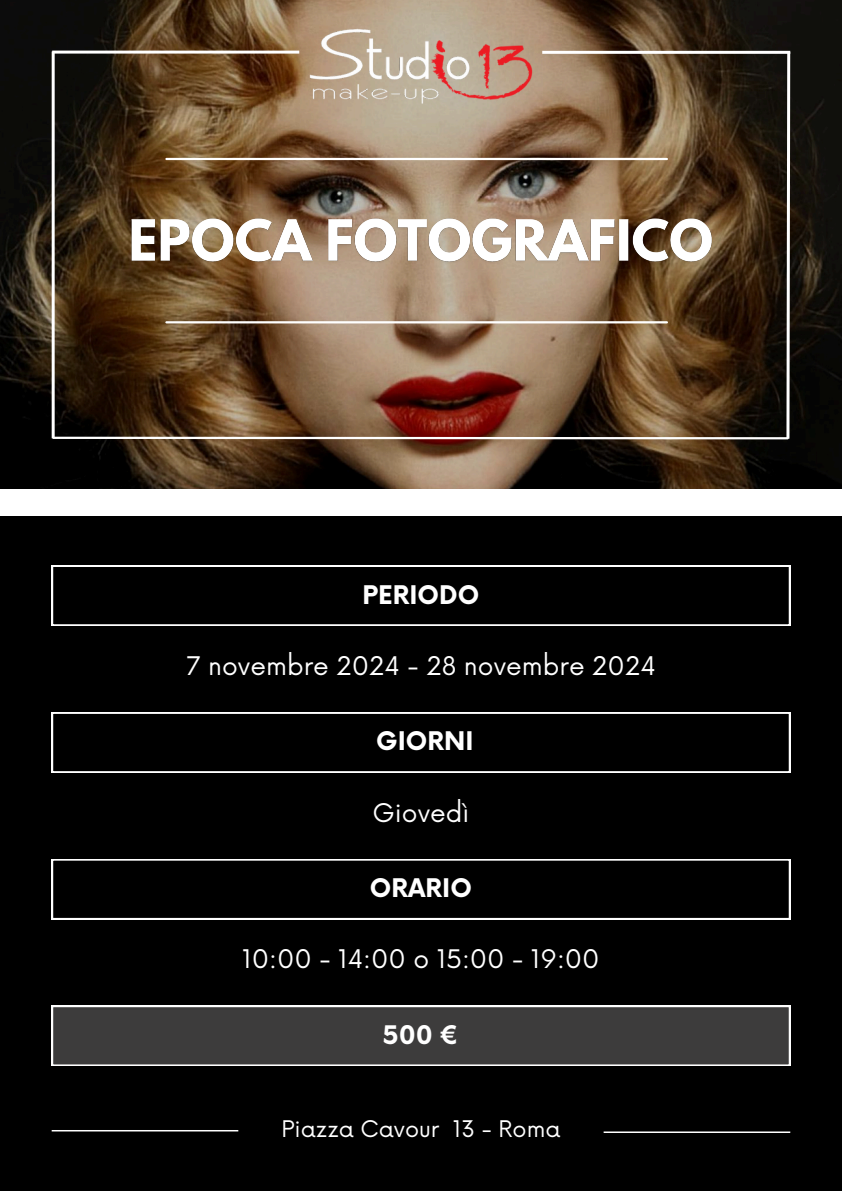
<style>
.page{position:relative;width:842px;height:1191px;background:#fff}
.page>*{position:absolute;margin:0;border:0;box-sizing:border-box;transform-origin:0 0}
.t1{font:25px "Now";color:#fff}
.t2{font:700 25px "Now";color:#fff}
.t3{font:22.3px "Now";color:#fff}
</style>
<div class="page">
<div style="left:0;top:0;width:842px;height:1190px;background:#000"></div>
<img style="left:0;top:0;width:842px;height:489px">
<svg style="left:51px;top:49px;width:741px;height:392px"></svg>
<hr style="left:166px;top:321px;width:501px;height:2px;background:#fff">
<hr style="left:166px;top:158px;width:501px;height:2px;background:#fff">
<img style="left:308px;top:27px;width:225px;height:79px">
<div style="left:0;top:489px;width:842px;height:27px;background:#fff"></div>
<svg style="left:52px;top:565px;width:738px;height:60px"></svg>
<svg style="left:52px;top:712px;width:738px;height:60px"></svg>
<svg style="left:52px;top:859px;width:738px;height:60px"></svg>
<hr style="left:604px;top:1131px;width:186px;height:1px;background:#fff">
<hr style="left:52px;top:1129px;width:186px;height:2px;background:#fff">
<img style="left:128px;top:216px;width:588px;height:62px">
<svg style="left:52px;top:1005px;width:738px;height:60px"></svg>
<h2 class="t2" style="left:363px;top:581px;width:118px">PERIODO</h2>
<h4 class="t1" style="left:186px;top:651px;width:471px">7 novembre 2024 - 28 novembre 2024</h4>
<h2 class="t2" style="left:376px;top:727px;width:99px">GIORNI</h2>
<h4 class="t1" style="left:372px;top:798px;width:98px">Giovedì</h4>
<h2 class="t2" style="left:370px;top:874px;width:103px">ORARIO</h2>
<h4 class="t1" style="left:242px;top:945px;width:359px">10:00 - 14:00 o 15:00 - 19:00</h4>
<h3 class="t2" style="left:383px;top:1021px;width:78px">500 €</h3>
<p class="t3" style="left:281px;top:1116px;width:281px">Piazza Cavour 13 - Roma</p>
</div>
